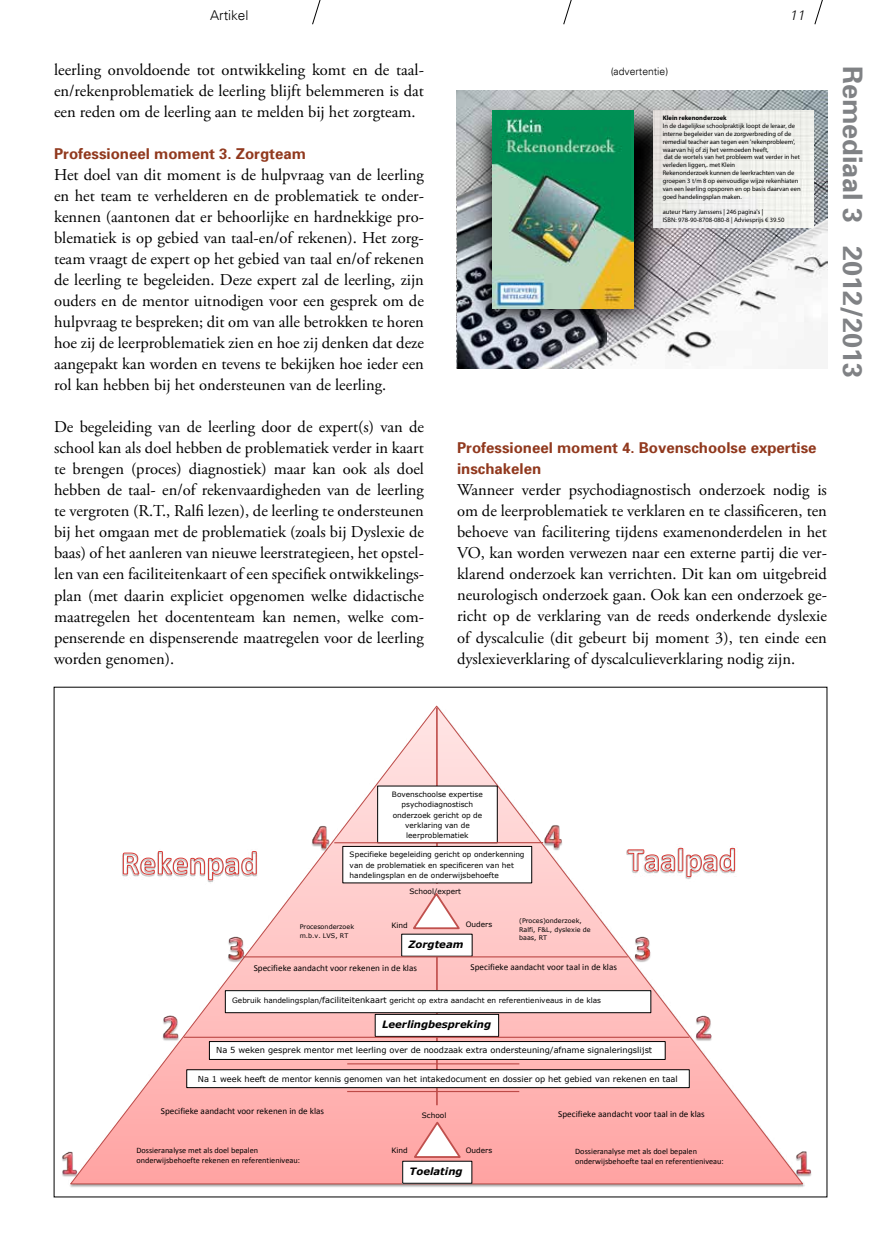
<style>
.page{position:relative;width:881px;height:1251px;background:#fff}
.page>*{position:absolute;margin:0;border:0;box-sizing:border-box;transform-origin:0 0}
.t1{font:700 27px "Univers 65";color:#808285}
.t2{font:16.5px/21px "Adobe Garamond Pro";color:#000;text-align:justify}
.t3{font:700 15px/21px "Univers 65";color:#91391e}
.t4{font:300 13.5px "Univers";color:#000}
.t5{font:italic 300 13.5px "Univers";color:#000}
.t6{font:300 10.35px "Univers";color:#000}
.t7{font:italic 700 10.2px "Verdana";color:#000}
.t8{font:9.15px "Calibri";letter-spacing:.005em;color:#000}
.t9{font:8.25px "Verdana";color:#000}
.t10{font:8.25px/10.2px "Calibri";color:#000}
.t11{font:7.35px/10.2px "Verdana";letter-spacing:-.005em;color:#000;text-align:center}
.t12{font:6.45px/7.8px "Myriad Pro";color:#000}
.t13{font:6.45px/9px "Verdana";color:#000}
.t14{font:700 6.45px "Myriad Pro";color:#000}
.s1{font-size:8.25px}
</style>
<div class="page">
<svg style="left:312px;top:0;width:9px;height:25px"></svg>
<svg style="left:563px;top:0;width:9px;height:25px"></svg>
<svg style="left:814px;top:0;width:9px;height:25px"></svg>
<svg style="left:84px;top:705px;width:703px;height:479px"></svg>
<hr style="left:436px;top:956px;width:1px;height:148px;background:#be4b48">
<img style="left:62px;top:1151px;width:22px;height:36px">
<img style="left:155px;top:1005px;width:31px;height:61px">
<img style="left:627px;top:926px;width:30px;height:61px">
<img style="left:305px;top:814px;width:31px;height:62px">
<div style="left:375px;top:1014px;width:123px;height:22px;background:#fff"></div>
<div style="left:375px;top:1013px;width:123px;height:23px;border:1px solid #000"></div>
<div style="left:187px;top:1069px;width:502px;height:18px;background:#fff"></div>
<hr style="left:347px;top:1063px;width:172px;height:1px;background:#be4b48">
<div style="left:209px;top:1041px;width:456px;height:18px;background:#fff"></div>
<div style="left:209px;top:1041px;width:456px;height:18px;border:1px solid #000"></div>
<div style="left:225px;top:990px;width:425px;height:22px;background:#fff"></div>
<div style="left:225px;top:990px;width:425px;height:22px;border:1px solid #000"></div>
<svg style="left:411px;top:890px;width:51px;height:40px"></svg>
<div style="left:401px;top:933px;width:71px;height:22px;background:#fff"></div>
<img style="left:605px;top:839px;width:109px;height:58px">
<svg style="left:627px;top:847px;width:87px;height:30px"></svg>
<img style="left:714px;top:839px;width:63px;height:58px">
<img style="left:114px;top:842px;width:122px;height:58px">
<svg style="left:123px;top:850px;width:113px;height:30px"></svg>
<img style="left:236px;top:842px;width:63px;height:58px">
<img style="left:537px;top:814px;width:31px;height:62px">
<img style="left:688px;top:1005px;width:30px;height:61px">
<img style="left:787px;top:1151px;width:25px;height:37px">
<img style="left:221px;top:925px;width:30px;height:62px">
<hr style="left:347px;top:1090px;width:172px;height:1px;background:#be4b48">
<hr style="left:243px;top:956px;width:384px;height:1px;background:#be4b48">
<div style="left:402px;top:1160px;width:69px;height:22px;background:#fff"></div>
<hr style="left:436px;top:707px;width:1px;height:176px;background:#be4b48">
<svg style="left:412px;top:1118px;width:51px;height:41px"></svg>
<div style="left:377px;top:785px;width:120px;height:57px;background:#fff"></div>
<div style="left:342px;top:846px;width:189px;height:36px;background:#fff"></div>
<div style="left:342px;top:846px;width:189px;height:36px;border:1px solid #000"></div>
<hr style="left:334px;top:841px;width:209px;height:2px;background:#be4b48">
<hr style="left:184px;top:1036px;width:505px;height:1px;background:#be4b48">
<img style="left:456px;top:90px;width:370px;height:278px">
<img style="left:606px;top:219px;width:220px;height:149px">
<img style="left:457px;top:177px;width:149px;height:191px">
<img style="left:462px;top:96px;width:231px;height:243px">
<img style="left:492px;top:110px;width:141px;height:198px">
<img style="left:653px;top:110px;width:159px;height:117px">
<p class="t4" style="left:210px;top:7px;width:40px">Artikel</p>
<p class="t5" style="left:789px;top:7px;width:17px">11</p>
<p class="t2" style="left:54px;top:60px;width:371px">leerling onvoldoende tot ontwikkeling komt en de taal&shy;en/rekenproblematiek de leerling blijft belemmeren is dat een reden om de leerling aan te melden bij het zorgteam.</p>
<p class="t3" style="left:54px;top:143px;width:253px">Professioneel moment 3. Zorgteam</p>
<p class="t2" style="left:54px;top:165px;width:371px">Het doel van dit moment is de hulpvraag van de leerling en het team te verhelderen en de problematiek te onder&shy;kennen (aantonen dat er behoorlijke en hardnekkige pro&shy;blematiek is op gebied van taal-en/of rekenen). Het zorg&shy;team vraagt de expert op het gebied van taal en/of rekenen de leerling te begeleiden. Deze expert zal de leerling, zijn ouders en de mentor uitnodigen voor een gesprek om de hulpvraag te bespreken; dit om van alle betrokken te horen hoe zij de leerproblematiek zien en hoe zij denken dat deze aangepakt kan worden en tevens te bekijken hoe ieder een rol kan hebben bij het ondersteunen van de leerling.</p>
<p class="t2" style="left:54px;top:417px;width:371px">De begeleiding van de leerling door de expert(s) van de school kan als doel hebben de problematiek verder in kaart te brengen (proces) diagnostiek) maar kan ook als doel hebben de taal- en/of rekenvaardigheden van de leerling te vergroten (R.T., Ralfi lezen), de leerling te ondersteunen bij het omgaan met de problematiek (zoals bij Dyslexie de baas) of het aanleren van nieuwe leerstrategieen, het opstel&shy;len van een faciliteitenkaart of een specifiek ontwikkelings&shy;plan (met daarin expliciet opgenomen welke didactische maatregelen het docententeam kan nemen, welke com&shy;penserende en dispenserende maatregelen voor de leerling worden genomen).</p>
<p class="t6" style="left:610px;top:65px;width:59px">(advertentie)</p>
<p class="t14" style="left:662px;top:114px;width:65px">Klein rekenonderzoek</p>
<p class="t12" style="left:662px;top:122px;width:139px">In de dagelijkse schoolpraktijk loopt de leraar, de interne begeleider van de zorgverbreding of de remedial teacher aan tegen een 'rekenprobleem', waarvan hij of zij het vermoeden heeft,<br>dat de wortels van het probleem wat verder in het verleden liggen,. met Klein<br>Rekenonderzoek kunnen de leerkrachten van de groepen 3 t/m 8 op eenvoudige wijze rekenhiaten van een leerling opsporen en op basis daarvan een goed handelingsplan maken.</p>
<p class="t12" style="left:662px;top:208px;width:123px">auteur Harry Janssens | 246 pagina's |<br>ISBN: 978-90-8708-080-8 | Adviesprijs € 39.50</p>
<h1 class="t1" style="left:869px;top:66px;width:314px;rotate:90deg">Remediaal 3 2012/2013</h1>
<p class="t3" style="left:457px;top:437px;width:361px">Professioneel moment 4. Bovenschoolse expertise inschakelen</p>
<p class="t2" style="left:457px;top:480px;width:371px">Wanneer verder psychodiagnostisch onderzoek nodig is om de leerproblematiek te verklaren en te classificeren, ten behoeve van facilitering tijdens examenonderdelen in het VO, kan worden verwezen naar een externe partij die ver&shy;klarend onderzoek kan verrichten. Dit kan om uitgebreid neurologisch onderzoek gaan. Ook kan een onderzoek ge&shy;richt op de verklaring van de reeds onderkende dyslexie of dyscalculie (dit gebeurt bij moment 3), ten einde een dyslexieverklaring of dyscalculieverklaring nodig zijn.</p>
<p class="t11" style="left:392px;top:789px;width:92px">Bovenschoolse expertise psychodiagnostisch onderzoek gericht op de verklaring van de leerproblematiek</p>
<p class="t11" style="left:349px;top:849px;width:176px;text-align:left">Specifieke begeleiding gericht op onderkenning van de problematiek en specificeren van het handelingsplan en de onderwijsbehoefte</p>
<p class="t13" style="left:299px;top:922px;width:56px">Procesonderzoek m.b.v. LVS, RT</p>
<p class="t11" style="left:409px;top:885px;width:53px">School/expert</p>
<p class="t11" style="left:391px;top:919px;width:18px">Kind</p>
<p class="t11" style="left:465px;top:919px;width:28px">Ouders</p>
<p class="t7" style="left:408px;top:936px;width:56px">Zorgteam</p>
<p class="t13" style="left:519px;top:915px;width:73px">(Proces)onderzoek,<br>Ralfi, F&amp;L, dyslexie de baas, RT</p>
<p class="t8" style="left:253px;top:961px;width:165px">Specifieke aandacht voor rekenen in de klas</p>
<p class="t8" style="left:470px;top:960px;width:148px">Specifieke aandacht voor taal in de klas</p>
<p class="t11" style="left:232px;top:994px;width:370px">Gebruik handelingsplan/<span class="s1">faciliteitenkaart</span> gericht op extra aandacht en referentieniveaus in de klas</p>
<p class="t7" style="left:382px;top:1016px;width:111px">Leerlingbespreking</p>
<p class="t9" style="left:216px;top:1044px;width:437px">Na 5 weken gesprek mentor met leerling over de noodzaak extra ondersteuning/afname signaleringslijst</p>
<p class="t9" style="left:198px;top:1072px;width:481px">Na 1 week heeft de mentor kennis genomen van het intakedocument en dossier op het gebied van rekenen en taal</p>
<p class="t8" style="left:161px;top:1105px;width:165px">Specifieke aandacht voor rekenen in de klas</p>
<p class="t10" style="left:136px;top:1145px;width:165px">Dossieranalyse met als doel bepalen onderwijsbehoefte rekenen en referentieniveau:</p>
<p class="t11" style="left:422px;top:1109px;width:26px">School</p>
<p class="t8" style="left:558px;top:1108px;width:148px">Specifieke aandacht voor taal in de klas</p>
<p class="t11" style="left:391px;top:1145px;width:18px">Kind</p>
<p class="t11" style="left:465px;top:1144px;width:28px">Ouders</p>
<p class="t10" style="left:575px;top:1145px;width:150px">Dossieranalyse met als doel bepalen onderwijsbehoefte taal en referentieniveau:</p>
<p class="t7" style="left:409px;top:1163px;width:55px">Toelating</p>
</div>
